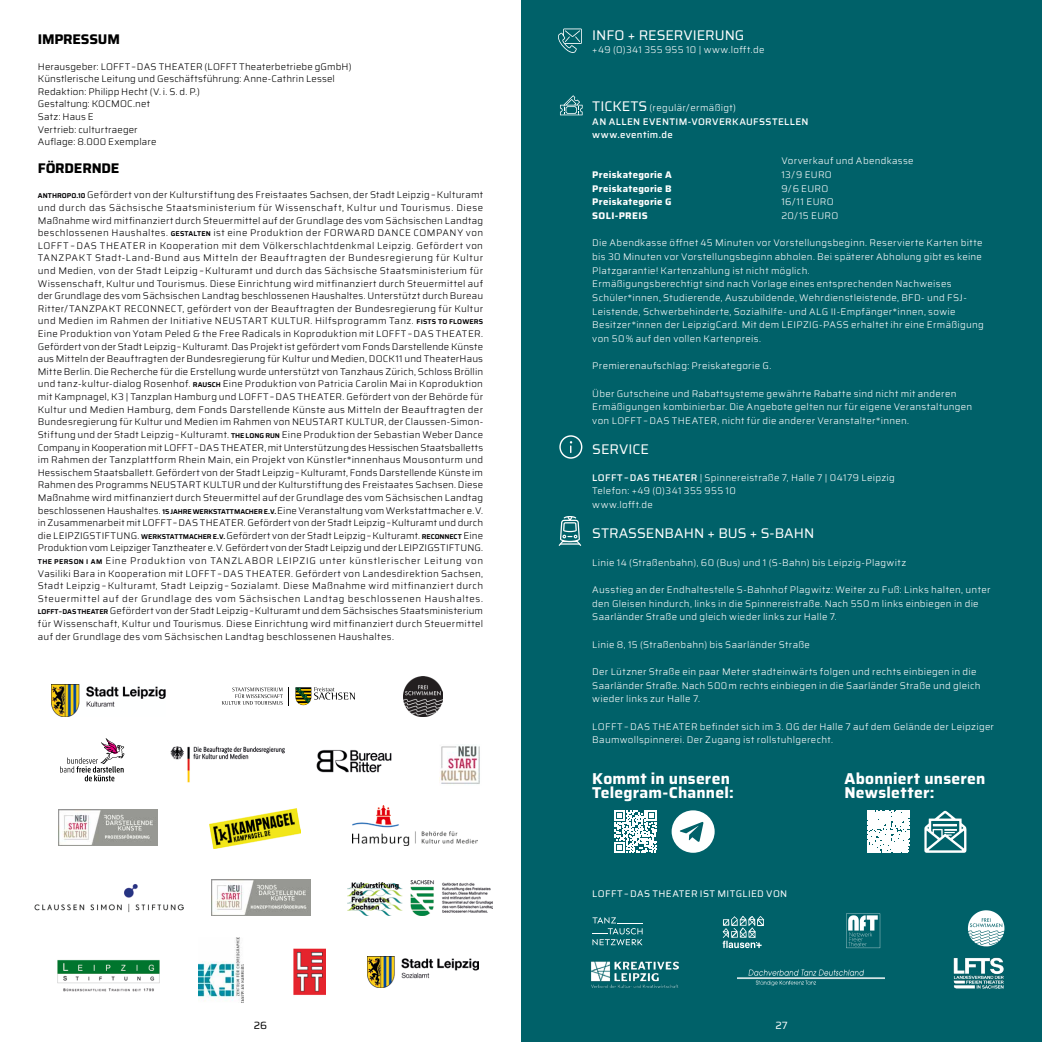
<style>
.page{position:relative;width:1042px;height:1042px;background:#fff}
.page>*{position:absolute;margin:0;border:0;box-sizing:border-box;transform-origin:0 0}
.t1{font:700 15.75px "Saira";letter-spacing:.015em;color:#fff}
.t2{font:14px "Saira";color:#fff}
.t3{font:700 14px "Saira";letter-spacing:-.015em;color:#000}
.t4{font:10.5px "Saira";color:#fff}
.t5{font:10.5px "Saira";color:#000}
.t6{font:300 9.62px/12.6px "Saira";letter-spacing:.03em;color:#020103;text-align:justify}
.t7{font:300 9.62px/13.7px "Saira";letter-spacing:.03em;color:#fff}
.t8{font:300 9.62px/12.6px "Saira";letter-spacing:.015em;color:#000}
.t9{font:500 9.62px/13.7px "Saira";letter-spacing:.04em;color:#fff}
.t10{font:700 9.62px "Saira";letter-spacing:.03em;color:#fff}
.t11{font:9.62px "Saira";letter-spacing:.04em;color:#fff}
.s1{font-weight:600;font-size:7px}
.s2{font-weight:400;font-size:14px}
.s3{font-weight:300}
.s4{font-weight:500}
</style>
<div class="page">
<div style="left:521px;top:0;width:521px;height:1042px;background:#006169"></div>
<svg style="left:558px;top:28px;width:24px;height:25px"></svg>
<svg style="left:560px;top:95px;width:22px;height:20px"></svg>
<svg style="left:559px;top:435px;width:23px;height:24px"></svg>
<svg style="left:559px;top:516px;width:22px;height:30px"></svg>
<svg style="left:614px;top:810px;width:43px;height:43px"></svg>
<svg style="left:671px;top:810px;width:43px;height:43px"></svg>
<div style="left:867px;top:810px;width:42px;height:43px;background:#fff"></div>
<svg style="left:924px;top:810px;width:42px;height:43px"></svg>
<img style="left:591px;top:961px;width:88px;height:27px">
<img style="left:738px;top:969px;width:146px;height:17px">
<img style="left:953px;top:957px;width:51px;height:32px">
<svg style="left:592px;top:917px;width:50px;height:28px"></svg>
<svg style="left:722px;top:915px;width:42px;height:33px"></svg>
<svg style="left:846px;top:913px;width:34px;height:35px"></svg>
<svg style="left:968px;top:910px;width:36px;height:37px"></svg>
<img style="left:51px;top:685px;width:115px;height:32px">
<svg style="left:295px;top:687px;width:60px;height:18px"></svg>
<svg style="left:222px;top:687px;width:61px;height:18px"></svg>
<img style="left:403px;top:676px;width:40px;height:40px">
<svg style="left:60px;top:738px;width:64px;height:43px"></svg>
<img style="left:170px;top:746px;width:115px;height:37px">
<img style="left:316px;top:749px;width:76px;height:24px">
<img style="left:439px;top:745px;width:41px;height:40px">
<img style="left:59px;top:810px;width:98px;height:35px">
<img style="left:198px;top:937px;width:46px;height:66px">
<img style="left:209px;top:808px;width:92px;height:40px">
<img style="left:352px;top:805px;width:125px;height:40px">
<img style="left:35px;top:884px;width:148px;height:29px">
<img style="left:212px;top:880px;width:98px;height:36px">
<img style="left:347px;top:880px;width:145px;height:36px">
<img style="left:57px;top:960px;width:103px;height:32px">
<img style="left:293px;top:948px;width:33px;height:47px">
<img style="left:367px;top:956px;width:112px;height:31px">
<h2 class="t3" style="left:38px;top:29px;width:84px">IMPRESSUM</h2>
<p class="t8" style="left:38px;top:60px;width:315px">Herausgeber: LOFFT–DAS THEATER (LOFFT Theaterbetriebe gGmbH)<br>Künstlerische Leitung und Geschäftsführung: Anne-Cathrin Lessel Redaktion: Philipp Hecht (V. i. S. d. P.)<br>Gestaltung: KOCMOC.net<br>Satz: Haus E<br>Vertrieb: culturtraeger<br>Auflage: 8.000 Exemplare</p>
<h2 class="t3" style="left:38px;top:157px;width:83px">FÖRDERNDE</h2>
<p class="t6" style="left:38px;top:189px;width:447px"><span class="s1">ANTHROPO.10</span> Gefördert von der Kulturstiftung des Freistaates Sachsen, der Stadt Leipzig–Kulturamt und durch das Sächsische Staatsministerium für Wissenschaft, Kultur und Tourismus. Diese Maßnahme wird mitfinanziert durch Steuermittel auf der Grundlage des vom Sächsischen Landtag beschlossenen Haushaltes. <span class="s1">GESTALTEN</span> ist eine Produktion der FORWARD DANCE COMPANY von LOFFT –DAS THEATER in Kooperation mit dem Völkerschlachtdenkmal Leipzig. Gefördert von TANZPAKT Stadt-Land-Bund aus Mitteln der Beauftragten der Bundesregierung für Kultur und Medien, von der Stadt Leipzig –Kulturamt und durch das Sächsische Staatsministerium für Wissenschaft, Kultur und Tourismus. Diese Einrichtung wird mitfinanziert durch Steuermittel auf der Grundlage des vom Sächsischen Landtag beschlossenen Haushaltes. Unterstützt durch Bureau Ritter/TANZPAKT RECONNECT, gefördert von der Beauftragten der Bundesregierung für Kultur und Medien im Rahmen der Initiative NEUSTART KULTUR. Hilfsprogramm Tanz. <span class="s1">FISTS TO FLOWERS </span>Eine Produktion von Yotam Peled &amp; the Free Radicals in Koproduktion mit LOFFT–DAS THEATER.<br>Gefördert von der Stadt Leipzig–Kulturamt. Das Projekt ist gefördert vom Fonds Darstellende Künste aus Mitteln der Beauftragten der Bundesregierung für Kultur und Medien, DOCK11 und TheaterHaus Mitte Berlin. Die Recherche für die Erstellung wurde unterstützt von Tanzhaus Zürich, Schloss Bröllin und tanz-kultur-dialog Rosenhof. <span class="s1">RAUSCH</span> Eine Produktion von Patricia Carolin Mai in Koproduktion mit Kampnagel, K3 | Tanzplan Hamburg und LOFFT–DAS THEATER. Gefördert von der Behörde für Kultur und Medien Hamburg, dem Fonds Darstellende Künste aus Mitteln der Beauftragten der Bundesregierung für Kultur und Medien im Rahmen von NEUSTART KULTUR, der Claussen-Simon-Stiftung und der Stadt Leipzig–Kulturamt. <span class="s1">THE LONG RUN</span> Eine Produktion der Sebastian Weber Dance Company in Kooperation mit LOFFT–DAS THEATER, mit Unterstützung des Hessischen Staatsballetts im Rahmen der Tanzplattform Rhein Main, ein Projekt von Künstler*innenhaus Mousonturm und Hessischem Staatsballett. Gefördert von der Stadt Leipzig–Kulturamt, Fonds Darstellende Künste im Rahmen des Programms NEUSTART KULTUR und der Kulturstiftung des Freistaates Sachsen. Diese Maßnahme wird mitfinanziert durch Steuermittel auf der Grundlage des vom Sächsischen Landtag beschlossenen Haushaltes. <span class="s1">15 JAHRE WERKSTATTMACHER E.V.</span> Eine Veranstaltung vom Werkstattmacher e.V. in Zusammenarbeit mit LOFFT–DAS THEATER. Gefördert von der Stadt Leipzig–Kulturamt und durch die LEIPZIGSTIFTUNG. <span class="s1">WERKSTATTMACHER E.V.</span> Gefördert von der Stadt Leipzig–Kulturamt. <span class="s1">RECONNECT</span> Eine Produktion vom Leipziger Tanztheater e.V. Gefördert von der Stadt Leipzig und der LEIPZIGSTIFTUNG.<br><span class="s1">THE PERSON I AM</span> Eine Produktion von TANZLABOR LEIPZIG unter künstlerischer Leitung von Vasiliki Bara in Kooperation mit LOFFT–DAS THEATER. Gefördert von Landesdirektion Sachsen, Stadt Leipzig –Kulturamt, Stadt Leipzig – Sozialamt. Diese Maßnahme wird mitfinanziert durch Steuermittel auf der Grundlage des vom Sächsischen Landtag beschlossenen Haushaltes.<br><span class="s1">LOFFT–DAS THEATER</span> Gefördert von der Stadt Leipzig–Kulturamt und dem Sächsisches Staatsministerium für Wissenschaft, Kultur und Tourismus. Diese Einrichtung wird mitfinanziert durch Steuermittel auf der Grundlage des vom Sächsischen Landtag beschlossenen Haushaltes.</p>
<p class="t5" style="left:254px;top:1017px;width:15px">26</p>
<h2 class="t2" style="left:592px;top:24px;width:154px">INFO + RESERVIERUNG</h2>
<p class="t7" style="left:592px;top:43px;width:174px">+49 (0)341 355 955 10 | www.lofft.de</p>
<p class="t9" style="left:592px;top:101px;width:218px"><span class="s2">TICKETS</span> <span class="s3">(regulär/ermäßigt)<br></span>AN ALLEN EVENTIM-VORVERKAUFSSTELLEN www.eventim.de</p>
<p class="t7" style="left:781px;top:154px;width:134px">Vorverkauf und Abendkasse</p>
<p class="t10" style="left:592px;top:167px;width:81px">Preiskategorie A</p>
<p class="t7" style="left:781px;top:168px;width:52px">13/9 EURO</p>
<p class="t10" style="left:592px;top:181px;width:81px">Preiskategorie B</p>
<p class="t7" style="left:781px;top:181px;width:49px">9/6 EURO</p>
<p class="t10" style="left:592px;top:195px;width:81px">Preiskategorie G</p>
<p class="t7" style="left:781px;top:195px;width:54px">16/11 EURO</p>
<p class="t10" style="left:592px;top:208px;width:57px">SOLI-PREIS</p>
<p class="t7" style="left:781px;top:209px;width:59px">20/15 EURO</p>
<p class="t7" style="left:592px;top:236px;width:393px">Die Abendkasse öffnet 45 Minuten vor Vorstellungsbeginn. Reservierte Karten bitte bis 30 Minuten vor Vorstellungsbeginn abholen. Bei späterer Abholung gibt es keine Platzgarantie! Kartenzahlung ist nicht möglich.<br>Ermäßigungsberechtigt sind nach Vorlage eines entsprechenden Nachweises Schüler*innen, Studierende, Auszubildende, Wehrdienstleistende, BFD- und FSJ-Leistende, Schwerbehinderte, Sozialhilfe- und ALG II-Empfänger*innen, sowie Besitzer*innen der LeipzigCard. Mit dem LEIPZIG-PASS erhaltet ihr eine Ermäßigung von 50% auf den vollen Kartenpreis.</p>
<p class="t7" style="left:592px;top:359px;width:181px">Premierenaufschlag: Preiskategorie G.</p>
<p class="t7" style="left:592px;top:386px;width:381px">Über Gutscheine und Rabattsysteme gewährte Rabatte sind nicht mit anderen<br>Ermäßigungen kombinierbar. Die Angebote gelten nur für eigene Veranstaltungen von LOFFT–DAS THEATER, nicht für die anderer Veranstalter*innen.</p>
<h2 class="t2" style="left:592px;top:439px;width:58px">SERVICE</h2>
<p class="t7" style="left:592px;top:470px;width:304px"><span class="s4">LOFFT–DAS THEATER</span> | Spinnereistraße 7, Halle 7 | 04179 Leipzig<br>Telefon: +49 (0)341 355 955 10<br>www.lofft.de</p>
<h2 class="t2" style="left:592px;top:523px;width:223px">STRASSENBAHN + BUS + S-BAHN</h2>
<p class="t7" style="left:592px;top:555px;width:315px">Linie 14 (Straßenbahn), 60 (Bus) und 1 (S-Bahn) bis Leipzig-Plagwitz</p>
<p class="t7" style="left:592px;top:582px;width:400px">Ausstieg an der Endhaltestelle S-Bahnhof Plagwitz: Weiter zu Fuß: Links halten, unter den Gleisen hindurch, links in die Spinnereistraße. Nach 550m links einbiegen in die<br>Saarländer Straße und gleich wieder links zur Halle 7.</p>
<p class="t7" style="left:592px;top:637px;width:219px">Linie 8, 15 (Straßenbahn) bis Saarländer Straße</p>
<p class="t7" style="left:592px;top:664px;width:390px">Der Lützner Straße ein paar Meter stadteinwärts folgen und rechts einbiegen in die<br>Saarländer Straße. Nach 500m rechts einbiegen in die Saarländer Straße und gleich wieder links zur Halle 7.</p>
<p class="t7" style="left:592px;top:719px;width:403px">LOFFT–DAS THEATER befindet sich im 3. OG der Halle 7 auf dem Gelände der Leipziger<br>Baumwollspinnerei. Der Zugang ist rollstuhlgerecht.</p>
<h1 class="t1" style="left:592px;top:766px;width:139px">Kommt in unseren</h1>
<h1 class="t1" style="left:844px;top:766px;width:143px">Abonniert unseren</h1>
<h1 class="t1" style="left:592px;top:780px;width:143px">Telegram-Channel:</h1>
<h1 class="t1" style="left:844px;top:780px;width:92px">Newsletter:</h1>
<p class="t11" style="left:592px;top:887px;width:196px">LOFFT–DAS THEATER IST MITGLIED VON</p>
<p class="t4" style="left:775px;top:1017px;width:14px">27</p>
</div>
